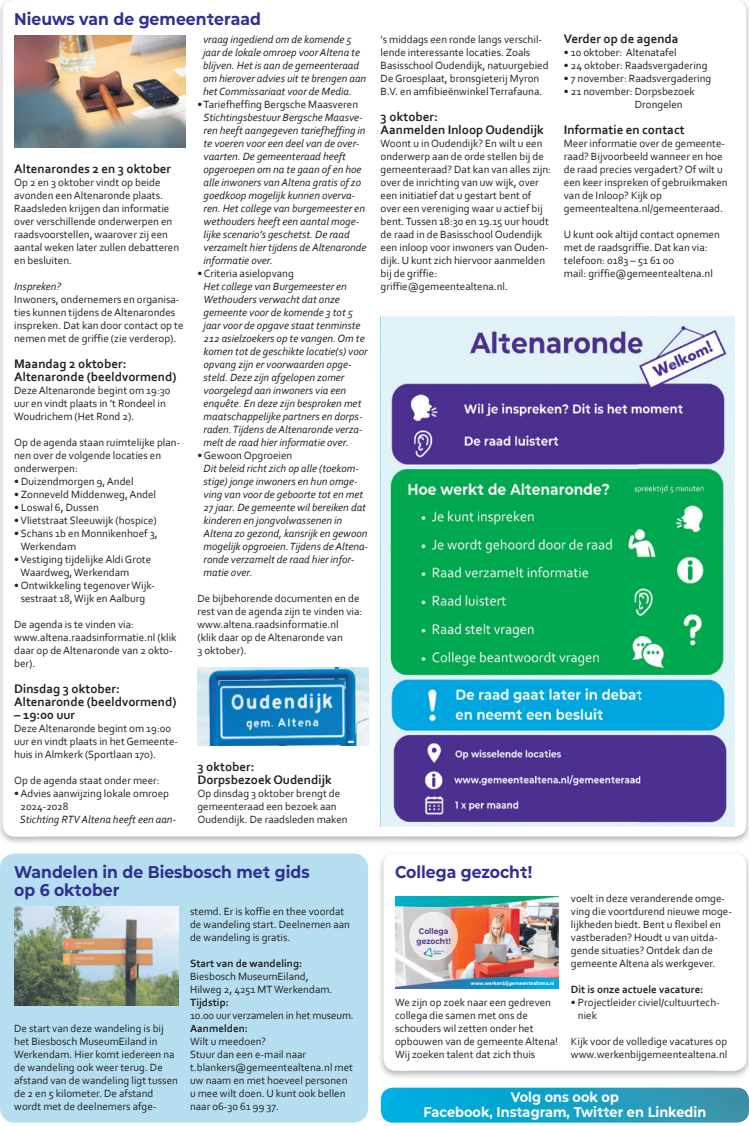
<style>
.page{position:relative;width:749px;height:1126px;background:#fff}
.page>*{position:absolute;margin:0;border:0;box-sizing:border-box;transform-origin:0 0}
.t1{font:700 17px/18px "Mont Altena";color:#2e3092}
.t2{font:700 14px/15px "Mont Altena";color:#fff;text-align:center}
.t3{font:700 13px/13px "Corbel";color:#231f20}
.t4{font:11px/13px "Corbel";color:#231f20}
.t5{font:italic 11px/13px "Corbel";color:#231f20}
.t6{font:700 11px "Corbel";color:#231f20}
.t7{font:700 8.1px/10.6px "Mont Altena";color:#5a3c86}
.t8{font:700 4.9px "Mont Altena";color:#fff}
</style>
<div class="page">
<img style="left:0;top:739px;width:35px;height:104px">
<img style="left:713px;top:739px;width:35px;height:104px">
<div style="left:3px;top:0;width:743px;height:836px;background:#fff;border-radius:12px"></div>
<img style="left:197px;top:667px;width:171px;height:78px">
<img style="left:14px;top:35px;width:171px;height:112px">
<img style="left:380px;top:316px;width:354px;height:510px">
<div style="left:1px;top:854px;width:365px;height:267px;background:#b5dff0;border-radius:13px"></div>
<div style="left:0;top:853px;width:368px;height:269px;border:3px solid #b5dff0;border-radius:13px"></div>
<img style="left:14px;top:906px;width:164px;height:99px">
<img style="left:380px;top:882px;width:30px;height:195px">
<img style="left:715px;top:882px;width:33px;height:195px">
<div style="left:383px;top:853px;width:363px;height:217px;background:#fff;border-radius:12px"></div>
<img style="left:395px;top:896px;width:163px;height:92px">
<img style="left:409px;top:911px;width:48px;height:49px">
<img style="left:422px;top:946px;width:23px;height:12px">
<img style="left:381px;top:1087px;width:367px;height:35px">
<h1 class="t1" style="left:14px;top:9px;width:248px">Nieuws van de gemeenteraad</h1>
<p class="t3" style="left:14px;top:162px;width:158px">Altenarondes 2 en 3 oktober</p>
<p class="t4" style="left:14px;top:176px;width:166px">Op 2 en 3 oktober vindt op beide avonden een Altenaronde plaats.<br>Raadsleden krijgen dan informatie over verschillende onderwerpen en raadsvoorstellen, waarover zij een aantal weken later zullen debatteren en besluiten.</p>
<p class="t5" style="left:14px;top:280px;width:48px">Inspreken?</p>
<p class="t4" style="left:14px;top:293px;width:171px">Inwoners, ondernemers en organisa&shy;ties kunnen tijdens de Altenarondes inspreken. Dat kan door contact op te nemen met de griffie (zie verderop).</p>
<p class="t3" style="left:14px;top:357px;width:164px">Maandag 2 oktober:<br>Altenaronde (beeldvormend)</p>
<p class="t4" style="left:14px;top:384px;width:158px">Deze Altenaronde begint om 19:30 uur en vindt plaats in ’t Rondeel in<br>Woudrichem (Het Rond 2).</p>
<p class="t4" style="left:14px;top:436px;width:168px">Op de agenda staan ruimtelijke plan&shy;nen over de volgende locaties en onderwerpen:</p>
<p class="t4" style="left:14px;top:475px;width:121px">• Duizendmorgen 9, Andel</p>
<p class="t4" style="left:14px;top:488px;width:143px">• Zonneveld Middenweg, Andel</p>
<p class="t4" style="left:14px;top:501px;width:86px">• Loswal 6, Dussen</p>
<p class="t4" style="left:14px;top:514px;width:144px">• Vlietstraat Sleeuwijk (hospice)</p>
<p class="t4" style="left:21px;top:527px;width:138px;text-indent:-7px">• Schans 1b en Monnikenhoef 3,<br>Werkendam</p>
<p class="t4" style="left:20px;top:553px;width:132px;text-indent:-6px">• Vestiging tijdelijke Aldi Grote<br>Waardweg, Werkendam</p>
<p class="t4" style="left:14px;top:579px;width:142px;text-align:center">• Ontwikkeling tegenover Wijk&shy;sestraat 18, Wijk en Aalburg</p>
<p class="t4" style="left:14px;top:618px;width:164px">De agenda is te vinden via: www.altena.raadsinformatie.nl (klik daar op de Altenaronde van 2 okto&shy;ber).</p>
<p class="t3" style="left:14px;top:682px;width:164px">Dinsdag 3 oktober:<br>Altenaronde (beeldvormend)</p>
<p class="t3" style="left:14px;top:708px;width:62px">– 19:00 uur</p>
<p class="t4" style="left:14px;top:722px;width:165px">Deze Altenaronde begint om 19:00 uur en vindt plaats in het Gemeente&shy;huis in Almkerk (Sportlaan 170).</p>
<p class="t4" style="left:14px;top:774px;width:147px">Op de agenda staat onder meer:</p>
<p class="t4" style="left:21px;top:787px;width:150px;text-indent:-6px">• Advies aanwijzing lokale omroep<br>2024-2028</p>
<p class="t5" style="left:20px;top:813px;width:158px">Stichting RTV Altena heeft een aan-</p>
<p class="t5" style="left:203px;top:33px;width:165px">vraag ingediend om de komende 5 jaar de lokale omroep voor Altena te blijven. Het is aan de gemeenteraad om hierover advies uit te brengen aan het Commissariaat voor de Media.</p>
<p class="t4" style="left:197px;top:98px;width:162px">• Tariefheffing Bergsche Maasveren</p>
<p class="t5" style="left:203px;top:111px;width:164px">Stichtingsbestuur Bergsche Maasve&shy;ren heeft aangegeven tariefheffing in te voeren voor een deel van de over&shy;vaarten. De gemeenteraad heeft opgeroepen om na te gaan of en hoe alle inwoners van Altena gratis of zo goedkoop mogelijk kunnen overva&shy;ren. Het college van burgemeester en wethouders heeft een aantal moge&shy;lijke scenario’s geschetst. De raad verzamelt hier tijdens de Altenaronde informatie over.</p>
<p class="t4" style="left:197px;top:267px;width:98px">• Criteria asielopvang</p>
<p class="t5" style="left:203px;top:280px;width:166px">Het college van Burgemeester en Wethouders verwacht dat onze gemeente voor de komende 3 tot 5 jaar voor de opgave staat tenminste 212 asielzoekers op te vangen. Om te komen tot de geschikte locatie(s) voor opvang zijn er voorwaarden opge&shy;steld. Deze zijn afgelopen zomer voorgelegd aan inwoners via een enquête. En deze zijn besproken met maatschappelijke partners en dorps&shy;raden. Tijdens de Altenaronde verza&shy;melt de raad hier informatie over.</p>
<p class="t4" style="left:197px;top:449px;width:96px">• Gewoon Opgroeien</p>
<p class="t5" style="left:203px;top:462px;width:166px">Dit beleid richt zich op alle (toekom&shy;stige) jonge inwoners en hun omge&shy;ving van voor de geboorte tot en met 27 jaar. De gemeente wil bereiken dat kinderen en jongvolwassenen in Altena zo gezond, kansrijk en gewoon mogelijk opgroeien. Tijdens de Altena&shy;ronde verzamelt de raad hier infor&shy;matie over.</p>
<p class="t4" style="left:197px;top:592px;width:166px">De bijbehorende documenten en de rest van de agenda zijn te vinden via: www.altena.raadsinformatie.nl<br>(klik daar op de Altenaronde van<br>3 oktober).</p>
<p class="t3" style="left:197px;top:760px;width:136px">3 oktober:<br>Dorpsbezoek Oudendijk</p>
<p class="t4" style="left:197px;top:787px;width:152px">Op dinsdag 3 oktober brengt de gemeenteraad een bezoek aan<br>Oudendijk. De raadsleden maken</p>
<p class="t4" style="left:380px;top:33px;width:169px">’s middags een ronde langs verschil&shy;lende interessante locaties. Zoals Basisschool Oudendijk, natuurgebied De Groesplaat, bronsgieterij Myron B.V. en amfibieënwinkel Terrafauna.</p>
<p class="t3" style="left:380px;top:110px;width:165px">3 oktober:<br>Aanmelden Inloop Oudendijk</p>
<p class="t4" style="left:380px;top:137px;width:172px">Woont u in Oudendijk? En wilt u een onderwerp aan de orde stellen bij de gemeenteraad? Dat kan van alles zijn: over de inrichting van uw wijk, over een initiatief dat u gestart bent of over een vereniging waar u actief bij bent. Tussen 18:30 en 19.15 uur houdt de raad in de Basisschool Oudendijk een inloop voor inwoners van Ouden&shy;dijk. U kunt zich hiervoor aanmelden bij de griffie: griffie@gemeentealtena.nl.</p>
<p class="t3" style="left:563px;top:32px;width:116px">Verder op de agenda</p>
<p class="t4" style="left:563px;top:46px;width:114px">• 10 oktober: Altenatafel</p>
<p class="t4" style="left:563px;top:59px;width:145px">• 24 oktober: Raadsvergadering</p>
<p class="t4" style="left:563px;top:72px;width:149px">• 7 november: Raadsvergadering</p>
<p class="t4" style="left:634px;top:85px;width:62px;text-indent:-71px">• 21 november: Dorpsbezoek<br>Drongelen</p>
<p class="t3" style="left:563px;top:123px;width:122px">Informatie en contact</p>
<p class="t4" style="left:563px;top:137px;width:165px">Meer informatie over de gemeente&shy;raad? Bijvoorbeeld wanneer en hoe de raad precies vergadert? Of wilt u een keer inspreken of gebruikmaken van de Inloop? Kijk op gemeentealtena.nl/gemeenteraad.</p>
<p class="t4" style="left:563px;top:228px;width:157px">U kunt ook altijd contact opnemen met de raadsgriffie. Dat kan via: telefoon: 0183 – 51 61 0o<br>mail: griffie@gemeentealtena.nl</p>
<h1 class="t1" style="left:14px;top:862px;width:297px">Wandelen in de Biesbosch met gids op 6 oktober</h1>
<p class="t4" style="left:14px;top:1021px;width:165px">De start van deze wandeling is bij het Biesbosch MuseumEiland in<br>Werkendam. Hier komt iedereen na de wandeling ook weer terug. De afstand van de wandeling ligt tussen de 2 en 5 kilometer. De afstand wordt met de deelnemers afge-</p>
<p class="t4" style="left:190px;top:904px;width:161px">stemd. Er is koffie en thee voordat de wandeling start. Deelnemen aan de wandeling is gratis.</p>
<p class="t6" style="left:190px;top:956px;width:114px">Start van de wandeling:</p>
<p class="t4" style="left:190px;top:969px;width:144px">Biesbosch MuseumEiland,<br>Hilweg 2, 4251 MT Werkendam.</p>
<p class="t6" style="left:190px;top:995px;width:40px">Tijdstip:</p>
<p class="t4" style="left:190px;top:1008px;width:165px">10.00 uur verzamelen in het museum.</p>
<p class="t6" style="left:190px;top:1021px;width:59px">Aanmelden:</p>
<p class="t4" style="left:190px;top:1034px;width:164px">Wilt u meedoen?<br>Stuur dan een e-mail naar t.blankers@gemeentealtena.nl met uw naam en met hoeveel personen u mee wilt doen. U kunt ook bellen naar 06-30 61 99 37.</p>
<h1 class="t1" style="left:395px;top:862px;width:139px">Collega gezocht!</h1>
<p class="t7" style="left:416px;top:925px;width:36px">Collega gezocht!</p>
<p class="t8" style="left:470px;top:979px;width:85px">www.werkenbijgemeentealtena.nl</p>
<p class="t4" style="left:395px;top:995px;width:164px">We zijn op zoek naar een gedreven collega die samen met ons de schouders wil zetten onder het opbouwen van de gemeente Altena!<br>Wij zoeken talent dat zich thuis</p>
<p class="t4" style="left:570px;top:891px;width:162px">voelt in deze veranderende omge&shy;ving die voortdurend nieuwe moge&shy;lijkheden biedt. Bent u flexibel en vastberaden? Houdt u van uitda&shy;gende situaties? Ontdek dan de gemeente Altena als werkgever.</p>
<p class="t6" style="left:570px;top:982px;width:134px">Dit is onze actuele vacature:</p>
<p class="t4" style="left:577px;top:995px;width:143px;text-indent:-7px">• Projectleider civiel/cultuurtech&shy;niek</p>
<p class="t4" style="left:570px;top:1034px;width:158px">Kijk voor de volledige vacatures op www.werkenbijgemeentealtena.nl</p>
<p class="t2" style="left:423px;top:1088px;width:284px">Volg ons ook op<br>Facebook, Instagram, Twitter en Linkedin</p>
</div>
